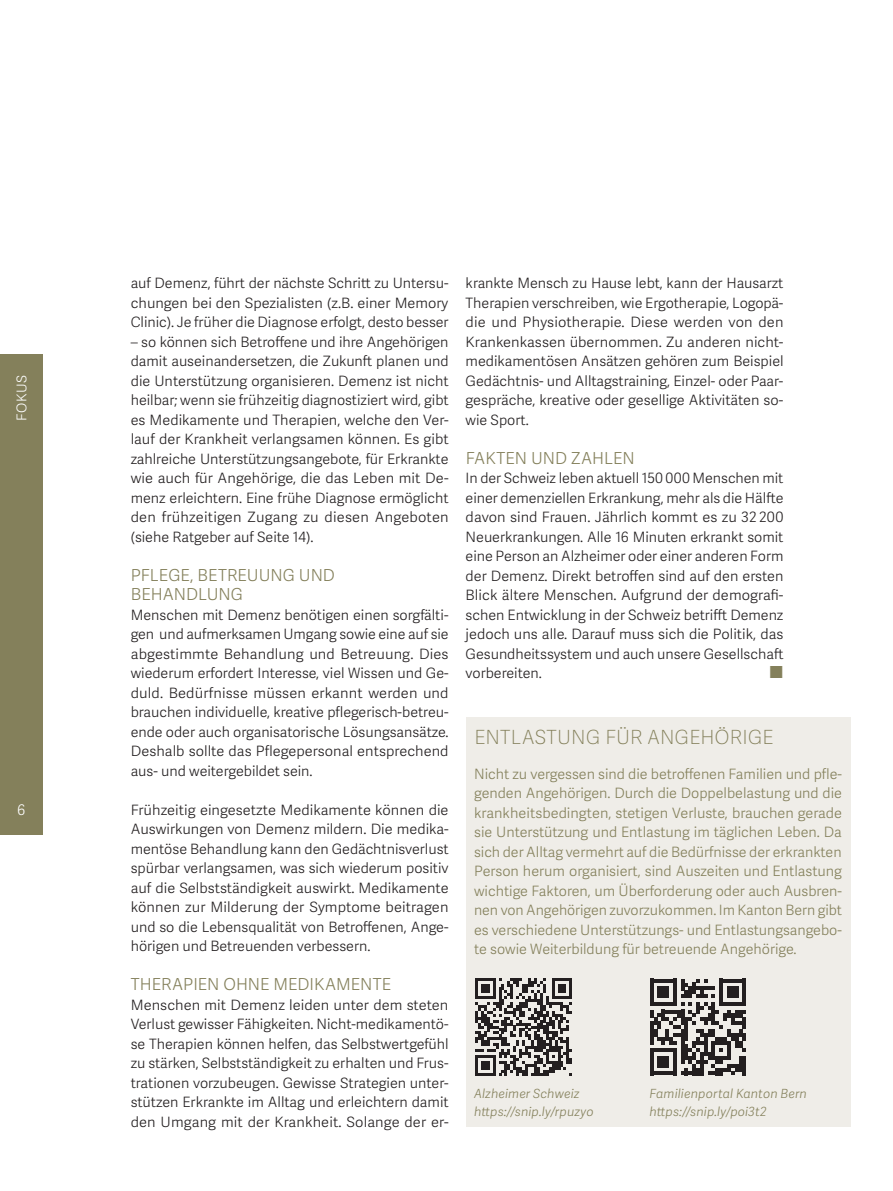
<style>
.page{position:relative;width:893px;height:1191px;background:#fff}
.page>*{position:absolute;margin:0;border:0;box-sizing:border-box;transform-origin:0 0}
.t1{font:300 24px "Adelle Sans";color:#84805b}
.t2{font:100 19.5px "Adelle Sans";letter-spacing:.005em;color:#84805b}
.t3{font:300 16.5px/19.5px "Adelle Sans";letter-spacing:-.005em;color:#84805b}
.t4{font:300 14.7px "Adelle Sans";color:#fff}
.t5{font:300 14.25px/19.5px "Adelle Sans";color:#231f20;text-align:justify}
.t6{font:300 14.25px/19.5px "Adelle Sans";color:#84805b;text-align:justify}
.t7{font:300 13.5px "Adelle Sans";color:#fff}
.t8{font:italic 300 12.6px/18px "Adelle Sans";letter-spacing:.01em;color:#84805b}
</style>
<div class="page">
<div style="left:466px;top:717px;width:384px;height:410px;background:#efede8"></div>
<svg style="left:475px;top:978px;width:97px;height:97px"></svg>
<svg style="left:650px;top:978px;width:96px;height:97px"></svg>
<div style="left:0;top:354px;width:43px;height:480px;background:#84805b"></div>
<p class="t7" style="left:14px;top:421px;width:48px;rotate:-90deg">FOKUS</p>
<p class="t4" style="left:17px;top:801px;width:10px">6</p>
<p class="t5" style="left:131px;top:274px;width:319px">auf Demenz, führt der nächste Schritt zu Untersu&shy;chungen bei den Spezialisten (z.B. einer Memory Clinic). Je früher die Diagnose erfolgt, desto besser</p>
<p class="t5" style="left:131px;top:332px;width:319px">– so können sich Betroffene und ihre Angehörigen damit auseinandersetzen, die Zukunft planen und die Unterstützung organisieren. Demenz ist nicht heilbar; wenn sie frühzeitig diagnostiziert wird, gibt es Medikamente und Therapien, welche den Ver&shy;lauf der Krankheit verlangsamen können. Es gibt zahlreiche Unterstützungsangebote, für Erkrankte wie auch für Angehörige, die das Leben mit De&shy;menz erleichtern. Eine frühe Diagnose ermöglicht den frühzeitigen Zugang zu diesen Angeboten (siehe Ratgeber auf Seite 14).</p>
<p class="t3" style="left:131px;top:566px;width:206px">PFLEGE, BETREUUNG UND<br>BEHANDLUNG</p>
<p class="t5" style="left:131px;top:605px;width:319px">Menschen mit Demenz benötigen einen sorgfälti&shy;gen und aufmerksamen Umgang sowie eine auf sie abgestimmte Behandlung und Betreuung. Dies wiederum erfordert Interesse, viel Wissen und Ge&shy;duld. Bedürfnisse müssen erkannt werden und brauchen individuelle, kreative pflegerisch-betreu&shy;ende oder auch organisatorische Lösungsansätze.<br>Deshalb sollte das Pflegepersonal entsprechend aus- und weitergebildet sein.</p>
<p class="t5" style="left:131px;top:800px;width:319px">Frühzeitig eingesetzte Medikamente können die Auswirkungen von Demenz mildern. Die medika&shy;mentöse Behandlung kann den Gedächtnisverlust spürbar verlangsamen, was sich wiederum positiv auf die Selbstständigkeit auswirkt. Medikamente können zur Milderung der Symptome beitragen und so die Lebensqualität von Betroffenen, Ange&shy;hörigen und Betreuenden verbessern.</p>
<p class="t3" style="left:131px;top:975px;width:262px">THERAPIEN OHNE MEDIKAMENTE</p>
<p class="t5" style="left:131px;top:995px;width:319px">Menschen mit Demenz leiden unter dem steten Verlust gewisser Fähigkeiten. Nicht-medikamentö&shy;se Therapien können helfen, das Selbstwertgefühl zu stärken, Selbstständigkeit zu erhalten und Frus&shy;trationen vorzubeugen. Gewisse Strategien unter&shy;stützen Erkrankte im Alltag und erleichtern damit den Umgang mit der Krankheit. Solange der er-</p>
<p class="t5" style="left:466px;top:274px;width:319px">krankte Mensch zu Hause lebt, kann der Hausarzt Therapien verschreiben, wie Ergotherapie, Logopä&shy;die und Physiotherapie. Diese werden von den Krankenkassen übernommen. Zu anderen nicht&shy;medikamentösen Ansätzen gehören zum Beispiel Gedächtnis- und Alltagstraining, Einzel- oder Paar&shy;gespräche, kreative oder gesellige Aktivitäten so&shy;wie Sport.</p>
<p class="t3" style="left:466px;top:449px;width:170px">FAKTEN UND ZAHLEN</p>
<p class="t5" style="left:466px;top:469px;width:319px">In der Schweiz leben aktuell 150 000 Menschen mit einer demenziellen Erkrankung, mehr als die Hälfte davon sind Frauen. Jährlich kommt es zu 32 200<br>Neuerkrankungen. Alle 16 Minuten erkrankt somit eine Person an Alzheimer oder einer anderen Form der Demenz. Direkt betroffen sind auf den ersten Blick ältere Menschen. Aufgrund der demografi&shy;schen Entwicklung in der Schweiz betrifft Demenz jedoch uns alle. Darauf muss sich die Politik, das Gesundheitssystem und auch unsere Gesellschaft vorbereiten.</p>
<h1 class="t1" style="left:769px;top:656px;width:16px">U</h1>
<h2 class="t2" style="left:474px;top:726px;width:301px">ENTLASTUNG FÜR ANGEHÖRIGE</h2>
<p class="t6" style="left:474px;top:764px;width:369px">Nicht zu vergessen sind die betroffenen Familien und pfle&shy;genden Angehörigen. Durch die Doppelbelastung und die krankheitsbedingten, stetigen Verluste, brauchen gerade sie Unterstützung und Entlastung im täglichen Leben. Da sich der Alltag vermehrt auf die Bedürfnisse der erkrankten Person herum organisiert, sind Auszeiten und Entlastung wichtige Faktoren, um Überforderung oder auch Ausbren&shy;nen von Angehörigen zuvorzukommen. Im Kanton Bern gibt es verschiedene Unterstützungs- und Entlastungsangebo&shy;te sowie Weiterbildung für betreuende Angehörige.</p>
<p class="t8" style="left:474px;top:1085px;width:121px">Alzheimer Schweiz https://snip.ly/rpuzyo</p>
<p class="t8" style="left:649px;top:1085px;width:159px">Familienportal Kanton Bern https://snip.ly/poi3t2</p>
</div>
